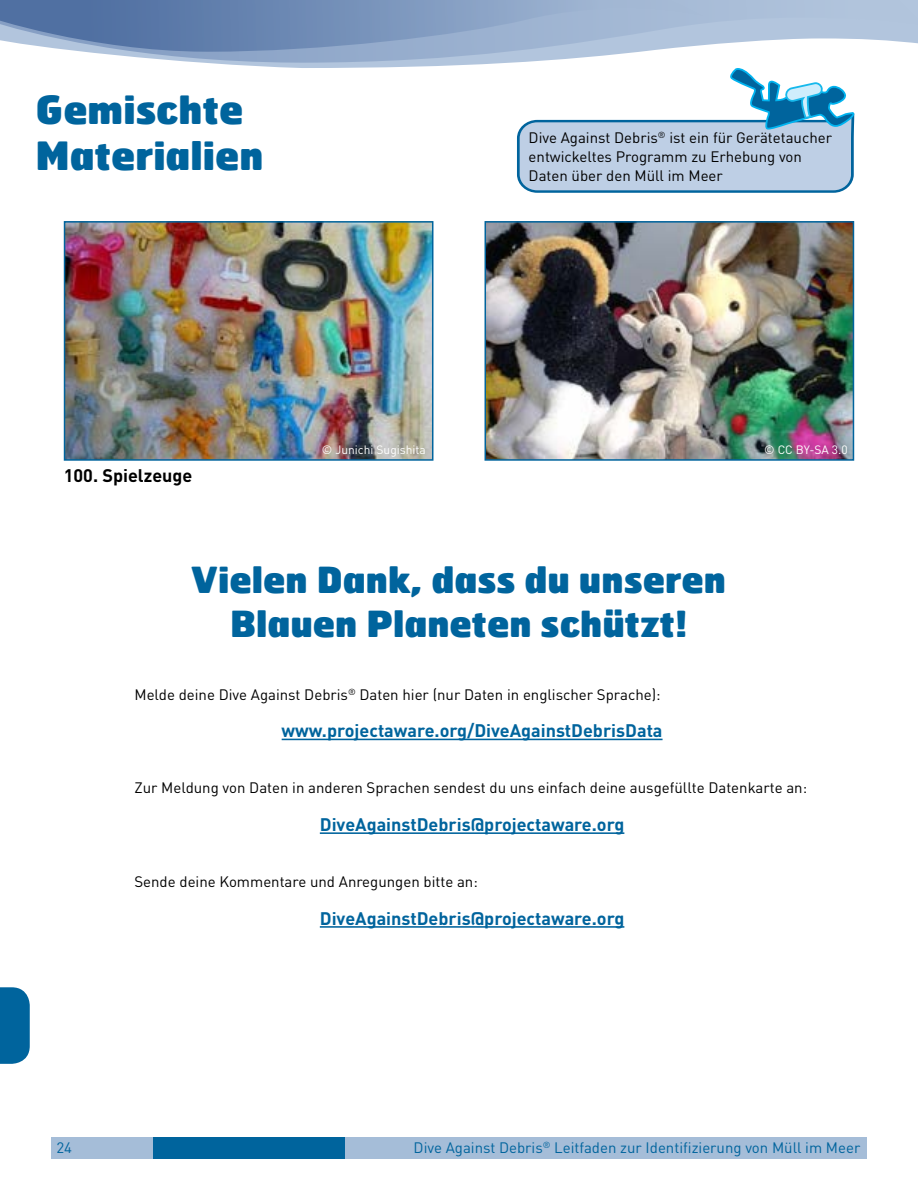
<style>
.page{position:relative;width:918px;height:1188px;background:#fff}
.page>*{position:absolute;margin:0;border:0;box-sizing:border-box;transform-origin:0 0}
.t1{font:900 39px/46.8px "Hermes FB";color:#00649d}
.t2{font:900 36px/43.2px "Hermes FB";color:#00649d;text-align:center}
.t3{font:700 18px "DINOT";color:#00649d}
.t4{font:700 18px "DINOT";color:#000}
.t5{font:15px/18.8px "DINOT";color:#000}
.t6{font:15px "DINOT";color:#00649d}
.t7{font:12px "DINOT";color:#fff}
</style>
<div class="page">
<div style="left:51px;top:1137px;width:816px;height:21px;background:#a5bdd8"></div>
<div style="left:153px;top:1137px;width:191px;height:21px;background:#00649d"></div>
<svg style="left:223px;top:64px;width:261px;height:4px"></svg>
<svg style="left:87px;top:0;width:831px;height:64px;fill:#b2c5dd"></svg>
<svg style="left:0;top:0;width:709px;height:52px;background:#829bc0"></svg>
<img style="left:67px;top:224px;width:363px;height:234px">
<div style="left:64px;top:221px;width:369px;height:240px;border:2px solid #00649d"></div>
<img style="left:488px;top:224px;width:363px;height:234px">
<div style="left:485px;top:221px;width:369px;height:240px;border:2px solid #00649d"></div>
<svg style="left:0;top:987px;width:30px;height:77px;background:#116ea3"></svg>
<hr style="left:282px;top:739px;width:381px;height:1px;background:#00649d">
<hr style="left:320px;top:832px;width:304px;height:2px;background:#00649d">
<hr style="left:320px;top:926px;width:304px;height:2px;background:#00649d">
<svg style="left:517px;top:68px;width:338px;height:125px"></svg>
<h1 class="t1" style="left:36px;top:84px;width:229px">Gemischte<br>Materialien</h1>
<p class="t5" style="left:529px;top:128px;width:305px">Dive Against Debris<sup>®</sup> ist ein für Gerätetaucher entwickeltes Programm zu Erhebung von<br>Daten über den Müll im Meer</p>
<p class="t4" style="left:64px;top:464px;width:130px">100. Spielzeuge</p>
<p class="t7" style="left:322px;top:442px;width:106px">© Junichi Sugishita</p>
<p class="t7" style="left:764px;top:442px;width:85px">© CC BY-SA 3.0</p>
<h2 class="t2" style="left:192px;top:557px;width:536px">Vielen Dank, dass du unseren<br>Blauen Planeten schützt!</h2>
<p class="t5" style="left:134px;top:684px;width:528px">Melde deine Dive Against Debris<sup>®</sup> Daten hier (nur Daten in englischer Sprache):</p>
<p class="t3" style="left:282px;top:719px;width:382px">www.projectaware.org/DiveAgainstDebrisData</p>
<p class="t5" style="left:134px;top:778px;width:674px">Zur Meldung von Daten in anderen Sprachen sendest du uns einfach deine ausgefüllte Datenkarte an:</p>
<p class="t3" style="left:320px;top:812px;width:306px">DiveAgainstDebris@projectaware.org</p>
<p class="t5" style="left:134px;top:872px;width:345px">Sende deine Kommentare und Anregungen bitte an:</p>
<p class="t3" style="left:320px;top:906px;width:306px">DiveAgainstDebris@projectaware.org</p>
<p class="t6" style="left:56px;top:1139px;width:17px">24</p>
<p class="t6" style="left:414px;top:1138px;width:448px">Dive Against Debris<sup>®</sup> Leitfaden zur Identifizierung von Müll im Meer</p>
</div>
